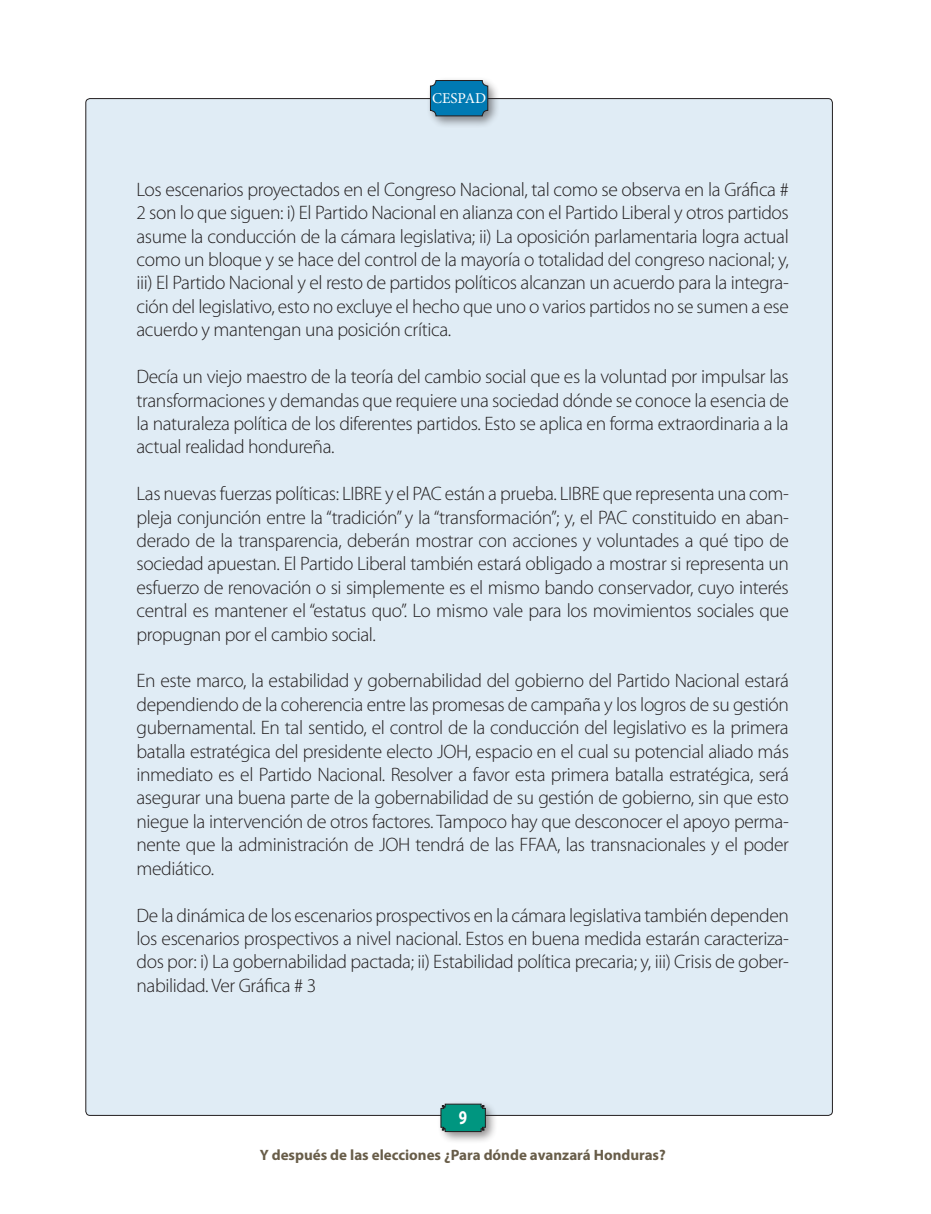
<style>
.page{position:relative;width:931px;height:1214px;background:#fff}
.page>*{position:absolute;margin:0;border:0;box-sizing:border-box;transform-origin:0 0}
.Texto{font:300 19.5px/23.4px "Myriad Pro";letter-spacing:-.02em;color:#231f20;text-align:justify}
.t1{font:700 19.5px "Myriad Pro";color:#fff;scale:.77 1}
.t2{font:700 15px "Myriad Pro";color:#685d49}
.t3{font:15px "Minion Pro";color:#fff}
</style>
<div class="page">
<div style="left:86px;top:99px;width:746px;height:1016px;background:#e0ecf5;border-radius:4px"></div>
<div style="left:437px;top:1099px;width:61px;height:45px;background:#231f20;opacity:.5"></div>
<svg style="left:440px;top:1103px;width:46px;height:29px"></svg>
<div style="left:426px;top:76px;width:74px;height:52px;background:#231f20;opacity:.5"></div>
<div style="left:430px;top:80px;width:58px;height:36px;background:#007ab3;border-radius:5px"></div>
<div style="left:430px;top:80px;width:58px;height:36px;border:1px solid #231f20;border-radius:5px"></div>
<p class="t3" style="left:432px;top:88px;width:55px">CESPAD</p>
<p class="Texto" style="left:136px;top:178px;width:654px">Los escenarios proyectados en el Congreso Nacional, tal como se observa en la Gráfica # 2 son lo que siguen: i) El Partido Nacional en alianza con el Partido Liberal y otros partidos asume la conducción de la cámara legislativa; ii) La oposición parlamentaria logra actual como un bloque y se hace del control de la mayoría o totalidad del congreso nacional; y, iii) El Partido Nacional y el resto de partidos políticos alcanzan un acuerdo para la integra&shy;ción del legislativo, esto no excluye el hecho que uno o varios partidos no se sumen a ese acuerdo y mantengan una posición crítica.</p>
<p class="Texto" style="left:136px;top:365px;width:654px">Decía un viejo maestro de la teoría del cambio social que es la voluntad por impulsar las transformaciones y demandas que requiere una sociedad dónde se conoce la esencia de la naturaleza política de los diferentes partidos. Esto se aplica en forma extraordinaria a la actual realidad hondureña.</p>
<p class="Texto" style="left:136px;top:482px;width:654px">Las nuevas fuerzas políticas: LIBRE y el PAC están a prueba. LIBRE que representa una com&shy;pleja conjunción entre la “tradición” y la “transformación”; y, el PAC constituido en aban&shy;derado de la transparencia, deberán mostrar con acciones y voluntades a qué tipo de sociedad apuestan. El Partido Liberal también estará obligado a mostrar si representa un esfuerzo de renovación o si simplemente es el mismo bando conservador, cuyo interés central es mantener el “estatus quo”. Lo mismo vale para los movimientos sociales que propugnan por el cambio social.</p>
<p class="Texto" style="left:136px;top:669px;width:654px">En este marco, la estabilidad y gobernabilidad del gobierno del Partido Nacional estará dependiendo de la coherencia entre las promesas de campaña y los logros de su gestión gubernamental. En tal sentido, el control de la conducción del legislativo es la primera batalla estratégica del presidente electo JOH, espacio en el cual su potencial aliado más inmediato es el Partido Nacional. Resolver a favor esta primera batalla estratégica, será asegurar una buena parte de la gobernabilidad de su gestión de gobierno, sin que esto niegue la intervención de otros factores. Tampoco hay que desconocer el apoyo perma&shy;nente que la administración de JOH tendrá de las FFAA, las transnacionales y el poder mediático.</p>
<p class="Texto" style="left:136px;top:903px;width:654px">De la dinámica de los escenarios prospectivos en la cámara legislativa también dependen los escenarios prospectivos a nivel nacional. Estos en buena medida estarán caracteriza&shy;dos por: i) La gobernabilidad pactada; ii) Estabilidad política precaria; y, iii) Crisis de gober&shy;nabilidad. Ver Gráfica # 3</p>
<p class="t1" style="left:459px;top:1104px;width:12px">9</p>
<p class="t2" style="left:260px;top:1144px;width:408px">Y después de las elecciones ¿Para dónde avanzará Honduras?</p>
</div>
